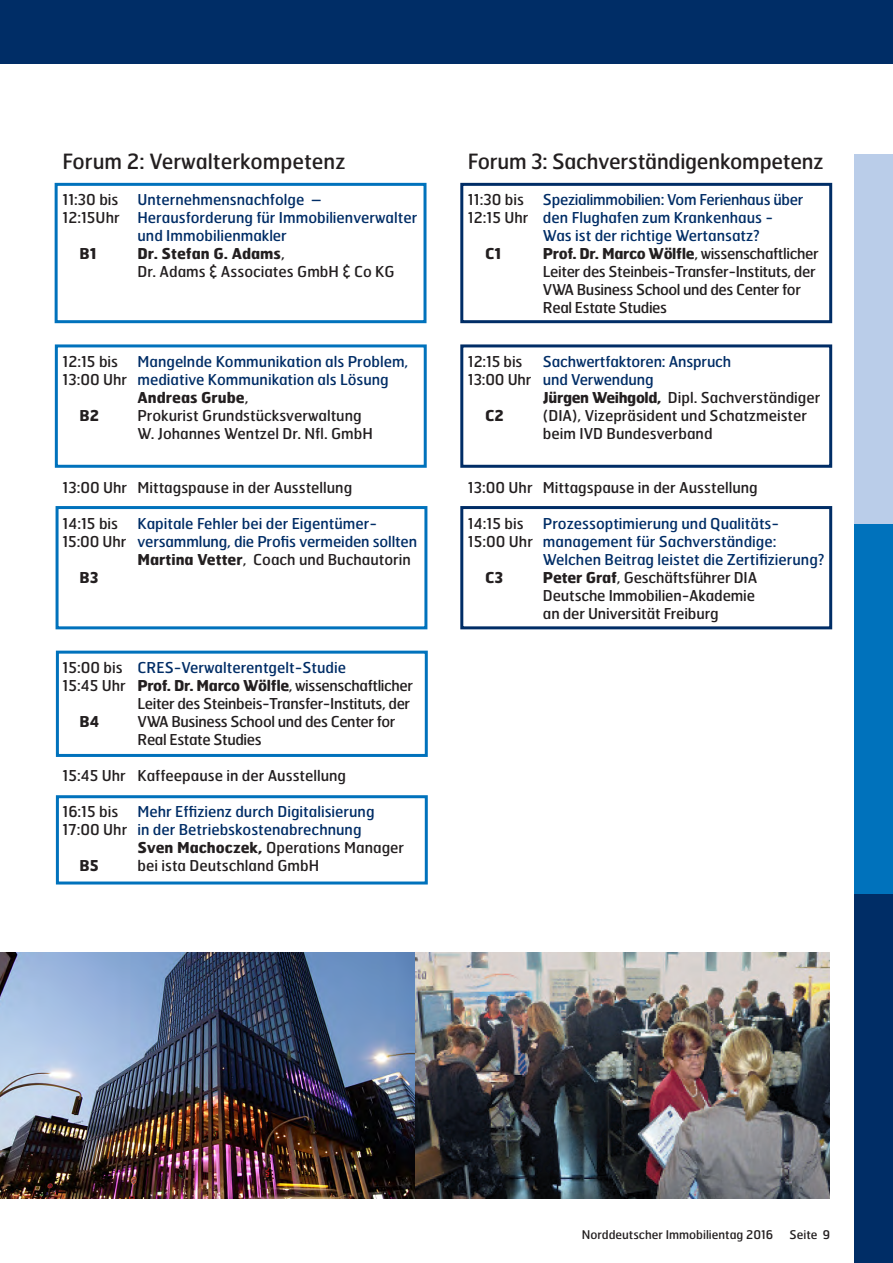
<style>
.page{position:relative;width:893px;height:1263px;background:#fff}
.page>*{position:absolute;margin:0;border:0;box-sizing:border-box;transform-origin:0 0}
.t1{font:21px "Hermes";letter-spacing:-.01em;color:#231f20}
.t2{font:15px/18px "Hermes";color:#002d66}
.t3{font:15px/18px "Hermes";color:#231f20}
.t4{font:15px/18px "Hermes";letter-spacing:-.025em;color:#231f20}
.t5{font:15px/18px "Hermes";letter-spacing:-.02em;color:#002d66}
.t6{font:700 15px "Hermes";color:#231f20}
.t7{font:12px "Hermes";color:#231f20}
.s1{color:#231f20}
.s2{font-weight:400}
.s3{font-weight:700}
</style>
<div class="page">
<div style="left:0;top:0;width:893px;height:64px;background:#002d66"></div>
<div style="left:855px;top:893px;width:38px;height:370px;background:#002d66"></div>
<div style="left:855px;top:154px;width:38px;height:370px;background:#bacde9"></div>
<div style="left:855px;top:524px;width:38px;height:370px;background:#0072bc"></div>
<div style="left:56px;top:795px;width:372px;height:89px;border:3px solid #0072bc"></div>
<div style="left:56px;top:651px;width:372px;height:106px;border:3px solid #0072bc"></div>
<div style="left:56px;top:506px;width:371px;height:123px;border:3px solid #0072bc"></div>
<div style="left:460px;top:506px;width:372px;height:123px;border:3px solid #002d66"></div>
<div style="left:55px;top:183px;width:371px;height:140px;border:3px solid #0072bc"></div>
<div style="left:460px;top:183px;width:372px;height:140px;border:3px solid #002d66"></div>
<div style="left:460px;top:344px;width:372px;height:124px;border:3px solid #002d66"></div>
<div style="left:55px;top:344px;width:372px;height:124px;border:3px solid #0072bc"></div>
<img style="left:0;top:952px;width:829px;height:246px">
<p class="t1" style="left:63px;top:148px;width:284px">Forum 2: Verwalterkompetenz</p>
<p class="t3" style="left:63px;top:190px;width:57px">11:30 bis</p>
<p class="t2" style="left:138px;top:190px;width:186px">Unternehmensnachfolge –</p>
<p class="t2" style="left:138px;top:208px;width:281px;text-indent:-75px"><span class="s1">12:15Uhr</span> Herausforderung für Immobilienverwalter und Immobilienmakler</p>
<p class="t6" style="left:80px;top:244px;width:18px">B1</p>
<p class="t6" style="left:138px;top:244px;width:149px">Dr. Stefan G. Adams<span class="s2">,</span></p>
<p class="t3" style="left:138px;top:262px;width:259px">Dr. Adams &amp; Associates GmbH &amp; Co KG</p>
<p class="t3" style="left:63px;top:352px;width:57px">12:15 bis</p>
<p class="t2" style="left:63px;top:352px;width:347px;text-indent:75px">Mangelnde Kommunikation als Problem,<br><span class="s1">13:00 Uhr</span> mediative Kommunikation als Lösung</p>
<p class="t6" style="left:138px;top:388px;width:112px">Andreas Grube<span class="s2">,</span></p>
<p class="t6" style="left:80px;top:406px;width:21px">B2</p>
<p class="t3" style="left:138px;top:406px;width:226px">Prokurist Grundstücksverwaltung</p>
<p class="t3" style="left:138px;top:424px;width:237px">W. Johannes Wentzel Dr. Nfl. GmbH</p>
<p class="t3" style="left:63px;top:478px;width:291px">13:00 Uhr Mittagspause in der Ausstellung</p>
<p class="t3" style="left:63px;top:514px;width:57px">14:15 bis</p>
<p class="t2" style="left:138px;top:514px;width:241px">Kapitale Fehler bei der Eigentümer-</p>
<p class="t2" style="left:63px;top:532px;width:356px"><span class="s1">15:00 Uhr</span> versammlung, die Profis vermeiden sollten</p>
<p class="t3" style="left:138px;top:550px;width:275px"><span class="s3">Martina Vetter</span>, Coach und Buchautorin</p>
<p class="t6" style="left:80px;top:568px;width:20px">B3</p>
<p class="t2" style="left:63px;top:658px;width:285px"><span class="s1">15:00 bis</span> CRES-Verwalterentgelt-Studie</p>
<p class="t4" style="left:63px;top:676px;width:352px">15:45 Uhr <span class="s3">Prof. Dr. Marco Wölfle</span>, wissenschaftlicher</p>
<p class="t4" style="left:138px;top:694px;width:274px">Leiter des Steinbeis-Transfer-Instituts, der</p>
<p class="t6" style="left:80px;top:712px;width:21px">B4</p>
<p class="t4" style="left:138px;top:712px;width:259px">VWA Business School und des Center for<br>Real Estate Studies</p>
<p class="t3" style="left:63px;top:766px;width:285px">15:45 Uhr Kaffeepause in der Ausstellung</p>
<p class="t3" style="left:63px;top:802px;width:57px">16:15 bis</p>
<p class="t2" style="left:138px;top:802px;width:239px">Mehr Effizienz durch Digitalisierung</p>
<p class="t2" style="left:63px;top:820px;width:301px"><span class="s1">17:00 Uhr</span> in der Betriebskostenabrechnung</p>
<p class="t3" style="left:138px;top:838px;width:268px"><span class="s3">Sven Machoczek,</span> Operations Manager</p>
<p class="t6" style="left:80px;top:856px;width:21px">B5</p>
<p class="t3" style="left:138px;top:856px;width:183px">bei ista Deutschland GmbH</p>
<p class="t1" style="left:468px;top:148px;width:357px">Forum 3: Sachverständigenkompetenz</p>
<p class="t3" style="left:468px;top:190px;width:57px">11:30 bis</p>
<p class="t5" style="left:468px;top:190px;width:337px;text-indent:75px">Spezialimmobilien: Vom Ferienhaus über<br><span class="s1">12:15 Uhr</span> den Flughafen zum Krankenhaus -</p>
<p class="t2" style="left:543px;top:226px;width:218px">Was ist der richtige Wertansatz?</p>
<p class="t6" style="left:485px;top:244px;width:18px">C1</p>
<p class="t4" style="left:543px;top:244px;width:277px"><span class="s3">Prof. Dr. Marco Wölfle</span>, wissenschaftlicher Leiter des Steinbeis-Transfer-Instituts, der VWA Business School und des Center for Real Estate Studies</p>
<p class="t3" style="left:468px;top:352px;width:56px">12:15 bis</p>
<p class="t2" style="left:543px;top:352px;width:190px">Sachwertfaktoren: Anspruch</p>
<p class="t2" style="left:468px;top:370px;width:187px"><span class="s1">13:00 Uhr</span> und Verwendung</p>
<p class="t3" style="left:543px;top:388px;width:279px"><span class="s3">Jürgen Weihgold,</span> Dipl. Sachverständiger</p>
<p class="t6" style="left:485px;top:406px;width:20px">C2</p>
<p class="t3" style="left:543px;top:406px;width:266px">(DIA), Vizepräsident und Schatzmeister beim IVD Bundesverband</p>
<p class="t3" style="left:468px;top:478px;width:291px">13:00 Uhr Mittagspause in der Ausstellung</p>
<p class="t3" style="left:468px;top:514px;width:57px">14:15 bis</p>
<p class="t2" style="left:543px;top:514px;width:238px">Prozessoptimierung und Qualitäts-</p>
<p class="t2" style="left:468px;top:532px;width:310px"><span class="s1">15:00 Uhr</span> management für Sachverständige:</p>
<p class="t2" style="left:543px;top:550px;width:283px">Welchen Beitrag leistet die Zertifizierung?</p>
<p class="t6" style="left:485px;top:568px;width:20px">C3</p>
<p class="t3" style="left:543px;top:568px;width:216px"><span class="s3">Peter Graf</span>, Geschäftsführer DIA<br>Deutsche Immobilien-Akademie</p>
<p class="t3" style="left:543px;top:604px;width:177px">an der Universität Freiburg</p>
<p class="t7" style="left:582px;top:1227px;width:193px">Norddeutscher Immobilientag 2016</p>
<p class="t7" style="left:789px;top:1227px;width:42px">Seite 9</p>
</div>
